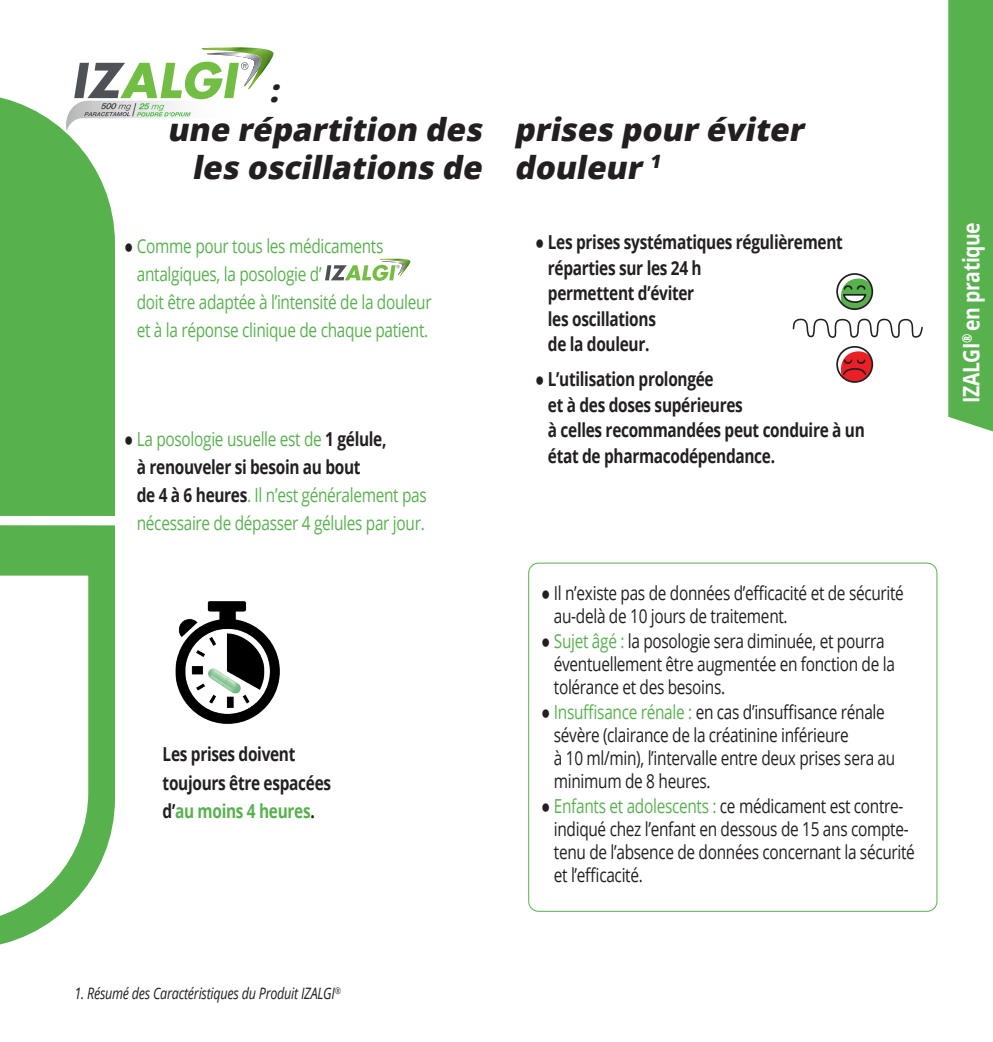
<style>
.page{position:relative;width:993px;height:1042px;background:#fff}
.page>*{position:absolute;margin:0;border:0;box-sizing:border-box;transform-origin:0 0}
.t1{font:italic 800 31.5px "Open Sans";color:#231f20}
.t2{font:700 22.75px "Open Sans";letter-spacing:-.02em;color:#fff;scale:.85 1}
.t3{font:19.25px/23.1px "Open Sans";letter-spacing:-.02em;color:#231f20;scale:.8 1}
.t4{font:700 19.25px/25.6px "Open Sans";letter-spacing:-.02em;color:#231f20;scale:.8 1}
.t5{font:19.25px/28px "Open Sans";letter-spacing:-.02em;color:#57b24d;scale:.8 1}
.t6{font:italic 15.75px "Open Sans";letter-spacing:-.02em;color:#231f20;scale:.8 1}
.s1{font-family:"Palatino";color:#231f20}
.s2{font-weight:700;color:#231f20}
.s3{color:#57b24d}
.s4{font-family:"Palatino";font-weight:400}
.s5{font-family:"Palatino"}
</style>
<div class="page">
<svg style="left:948px;top:0;width:44px;height:431px;background:#5eb554"></svg>
<div style="left:0;top:97px;width:115px;height:419px;background:#57b24d"></div>
<svg style="left:0;top:525px;width:115px;height:420px;fill:#57b24d"></svg>
<svg style="left:0;top:575px;width:88px;height:347px"></svg>
<img style="left:175px;top:601px;width:105px;height:123px">
<div style="left:836px;top:273px;width:36px;height:37px;border:2px solid #231f20;border-radius:50%"></div>
<svg style="left:836px;top:274px;width:38px;height:35px"></svg>
<div style="left:836px;top:346px;width:36px;height:37px;border:2px solid #231f20;border-radius:50%"></div>
<svg style="left:836px;top:347px;width:38px;height:35px"></svg>
<svg style="left:792px;top:318px;width:131px;height:20px"></svg>
<svg style="left:325px;top:259px;width:85px;height:22px"></svg>
<div style="left:528px;top:563px;width:409px;height:349px;border:1px solid #57b24d;border-radius:10px"></div>
<svg style="left:66px;top:47px;width:207px;height:84px"></svg>
<h1 class="t1" style="left:269px;top:67px;width:18px">:</h1>
<h1 class="t1" style="left:167px;top:105px;width:645px">une répartition des prises pour éviter</h1>
<h1 class="t1" style="left:192px;top:143px;width:474px">les oscillations de douleur <sup>1</sup></h1>
<p class="t5" style="left:137px;top:231px;width:370px;text-indent:-13px"><span class="s1">●</span> Comme pour tous les médicaments antalgiques, la posologie d’<br>doit être adaptée à l’intensité de la douleur et à la réponse clinique de chaque patient.</p>
<p class="t5" style="left:137px;top:425px;width:364px;text-indent:-13px"><span class="s1">●</span> La posologie usuelle est de <span class="s2">1 gélule,<br>à renouveler si besoin au bout<br>de 4 à 6 heures</span>. Il n’est généralement pas nécessaire de dépasser 4 gélules par jour.</p>
<p class="t4" style="left:163px;top:740px;width:212px;line-height:28.5px">Les prises doivent toujours être espacées d’<span class="s3">au moins 4 heures</span>.</p>
<p class="t6" style="left:74px;top:983px;width:334px">1. Résumé des Caractéristiques du Produit IZALGI<sup>®</sup></p>
<p class="t4" style="left:547px;top:229px;width:370px;text-indent:-13px"><span class="s4">●</span> Les prises systématiques régulièrement réparties sur les 24 h<br>permettent d’éviter<br>les oscillations<br>de la douleur.</p>
<p class="t4" style="left:547px;top:366px;width:397px;text-indent:-13px"><span class="s4">●</span> L’utilisation prolongée<br>et à des doses supérieures<br>à celles recommandées peut conduire à un état de pharmacodépendance.</p>
<p class="t3" style="left:553px;top:581px;width:439px;text-indent:-13px"><span class="s5">●</span> Il n’existe pas de données d’efficacité et de sécurité au-delà de 10 jours de traitement.</p>
<p class="t3" style="left:553px;top:629px;width:427px;text-indent:-13px"><span class="s5">●</span> <span class="s3">Sujet âgé :</span> la posologie sera diminuée, et pourra éventuellement être augmentée en fonction de la tolérance et des besoins.</p>
<p class="t3" style="left:553px;top:699px;width:428px;text-indent:-13px"><span class="s5">●</span> <span class="s3">Insuffisance rénale :</span> en cas d’insuffisance rénale sévère (clairance de la créatinine inférieure<br>à 10 ml/min), l’intervalle entre deux prises sera au minimum de 8 heures.</p>
<p class="t3" style="left:553px;top:793px;width:452px;text-indent:-13px"><span class="s5">●</span> <span class="s3">Enfants et adolescents :</span> ce médicament est contre&shy;indiqué chez l’enfant en dessous de 15 ans compte&shy;tenu de l’absence de données concernant la sécurité et l’efficacité.</p>
<p class="t2" style="left:954px;top:403px;width:214px;rotate:-90deg">IZALGI<sup>®</sup> en pratique</p>
</div>
